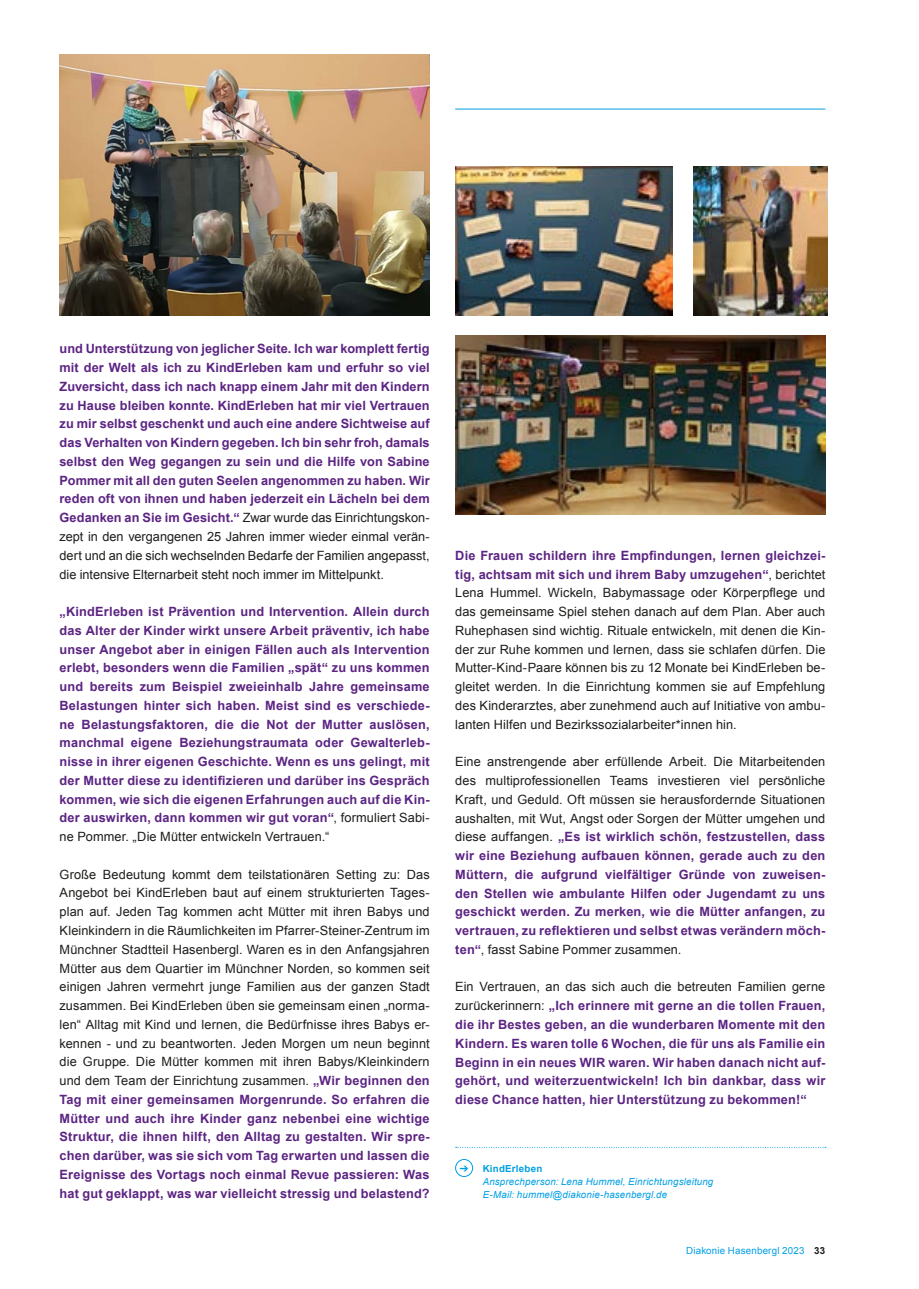
<style>
.page{position:relative;width:919px;height:1289px;background:#fff}
.page>*{position:absolute;margin:0;border:0;box-sizing:border-box;transform-origin:0 0}
.t1{font:700 12.75px/18.8px "Arial";letter-spacing:.015em;color:#5c2483;text-align:justify}
.t2{font:12.75px/18.8px "Arial";letter-spacing:.01em;color:#1d1d1b;text-align:justify}
.t3{font:italic 9.75px/12.8px "Arial";letter-spacing:.015em;color:#009fe3}
.t4{font:9.75px "Arial";letter-spacing:.02em;color:#009fe3}
.s1{font-weight:400;color:#1d1d1b}
.s2{font-weight:700;color:#5c2483}
.s3{font-weight:700;font-style:normal}
.s4{font-weight:700;color:#1d1d1b}
</style>
<div class="page">
<hr style="left:455px;top:109px;width:370px;height:1px;background:#009fe3">
<div style="left:455px;top:1159px;width:18px;height:17px;border:1px solid #009fe3;border-radius:50%"></div>
<svg style="left:455px;top:1146px;width:371px;height:1px"></svg>
<img style="left:60px;top:55px;width:369px;height:261px">
<img style="left:455px;top:166px;width:217px;height:150px">
<img style="left:693px;top:166px;width:134px;height:150px">
<img style="left:455px;top:335px;width:370px;height:179px">
<p class="t1" style="left:60px;top:340px;width:371px">und Unterstützung von jeglicher Seite. Ich war komplett fertig mit der Welt als ich zu KindErleben kam und erfuhr so viel Zuversicht, dass ich nach knapp einem Jahr mit den Kindern zu Hause bleiben konnte. KindErleben hat mir viel Vertrauen zu mir selbst geschenkt und auch eine andere Sichtweise auf das Verhalten von Kindern gegeben. Ich bin sehr froh, damals selbst den Weg gegangen zu sein und die Hilfe von Sabine Pommer mit all den guten Seelen angenommen zu haben. Wir reden oft von ihnen und haben jederzeit ein Lächeln bei dem Gedanken an Sie im Gesicht.“ <span class="s1">Zwar wurde das Einrichtungskon&shy;zept in den vergangenen 25 Jahren immer wieder einmal verän&shy;dert und an die sich wechselnden Bedarfe der Familien angepasst, die intensive Elternarbeit steht noch immer im Mittelpunkt.</span></p>
<p class="t1" style="left:60px;top:602px;width:371px">„KindErleben ist Prävention und Intervention. Allein durch das Alter der Kinder wirkt unsere Arbeit präventiv, ich habe unser Angebot aber in einigen Fällen auch als Intervention erlebt, besonders wenn die Familien „spät“ zu uns kommen und bereits zum Beispiel zweieinhalb Jahre gemeinsame Belastungen hinter sich haben. Meist sind es verschiede&shy;ne Belastungsfaktoren, die die Not der Mutter auslösen, manchmal eigene Beziehungstraumata oder Gewalterleb&shy;nisse in ihrer eigenen Geschichte. Wenn es uns gelingt, mit der Mutter diese zu identifizieren und darüber ins Gespräch kommen, wie sich die eigenen Erfahrungen auch auf die Kin&shy;der auswirken, dann kommen wir gut voran“<span class="s1">, formuliert Sabi&shy;ne Pommer. „Die Mütter entwickeln Vertrauen.“</span></p>
<p class="t2" style="left:60px;top:865px;width:371px">Große Bedeutung kommt dem teilstationären Setting zu: Das Angebot bei KindErleben baut auf einem strukturierten Tages&shy;plan auf. Jeden Tag kommen acht Mütter mit ihren Babys und Kleinkindern in die Räumlichkeiten im Pfarrer-Steiner-Zentrum im Münchner Stadtteil Hasenbergl. Waren es in den Anfangsjahren Mütter aus dem Quartier im Münchner Norden, so kommen seit einigen Jahren vermehrt junge Familien aus der ganzen Stadt zusammen. Bei KindErleben üben sie gemeinsam einen „norma&shy;len“ Alltag mit Kind und lernen, die Bedürfnisse ihres Babys er&shy;kennen - und zu beantworten. Jeden Morgen um neun beginnt die Gruppe. Die Mütter kommen mit ihren Babys/Kleinkindern und dem Team der Einrichtung zusammen. <span class="s2">„Wir beginnen den Tag mit einer gemeinsamen Morgenrunde. So erfahren die Mütter und auch ihre Kinder ganz nebenbei eine wichtige Struktur, die ihnen hilft, den Alltag zu gestalten. Wir spre&shy;chen darüber, was sie sich vom Tag erwarten und lassen die Ereignisse des Vortags noch einmal Revue passieren: Was hat gut geklappt, was war vielleicht stressig und belastend?</span></p>
<p class="t2" style="left:455px;top:546px;width:371px"><span class="s2">Die Frauen schildern ihre Empfindungen, lernen gleichzei&shy;tig, achtsam mit sich und ihrem Baby umzugehen“</span>, berichtet Lena Hummel. Wickeln, Babymassage oder Körperpflege und das gemeinsame Spiel stehen danach auf dem Plan. Aber auch Ruhephasen sind wichtig. Rituale entwickeln, mit denen die Kin&shy;der zur Ruhe kommen und lernen, dass sie schlafen dürfen. Die Mutter-Kind-Paare können bis zu 12 Monate bei KindErleben be&shy;gleitet werden. In die Einrichtung kommen sie auf Empfehlung des Kinderarztes, aber zunehmend auch auf Initiative von ambu&shy;lanten Hilfen und Bezirkssozialarbeiter*innen hin.</p>
<p class="t1" style="left:455px;top:752px;width:371px"><span class="s1">Eine anstrengende aber erfüllende Arbeit. Die Mitarbeitenden des multiprofessionellen Teams investieren viel persönliche Kraft, und Geduld. Oft müssen sie herausfordernde Situationen aushalten, mit Wut, Angst oder Sorgen der Mütter umgehen und diese auffangen.</span> „Es ist wirklich schön, festzustellen, dass wir eine Beziehung aufbauen können, gerade auch zu den Müttern, die aufgrund vielfältiger Gründe von zuweisen&shy;den Stellen wie ambulante Hilfen oder Jugendamt zu uns geschickt werden. Zu merken, wie die Mütter anfangen, zu vertrauen, zu reflektieren und selbst etwas verändern möch&shy;ten“<span class="s1">, fasst Sabine Pommer zusammen.</span></p>
<p class="t1" style="left:455px;top:978px;width:371px"><span class="s1">Ein Vertrauen, an das sich auch die betreuten Familien gerne zurückerinnern:</span> „Ich erinnere mit gerne an die tollen Frauen, die ihr Bestes geben, an die wunderbaren Momente mit den Kindern. Es waren tolle 6 Wochen, die für uns als Familie ein Beginn in ein neues WIR waren. Wir haben danach nicht auf&shy;gehört, und weiterzuentwickeln! Ich bin dankbar, dass wir diese Chance hatten, hier Unterstützung zu bekommen!“</p>
<p class="t3" style="left:482px;top:1162px;width:232px;text-indent:-23px">➔ <span class="s3">KindErleben<br></span>Ansprechperson: Lena Hummel, Einrichtungsleitung<br>E-Mail: hummel@diakonie-hasenbergl.de</p>
<p class="t4" style="left:686px;top:1243px;width:141px">Diakonie Hasenbergl 2023 <span class="s4">33</span></p>
</div>
